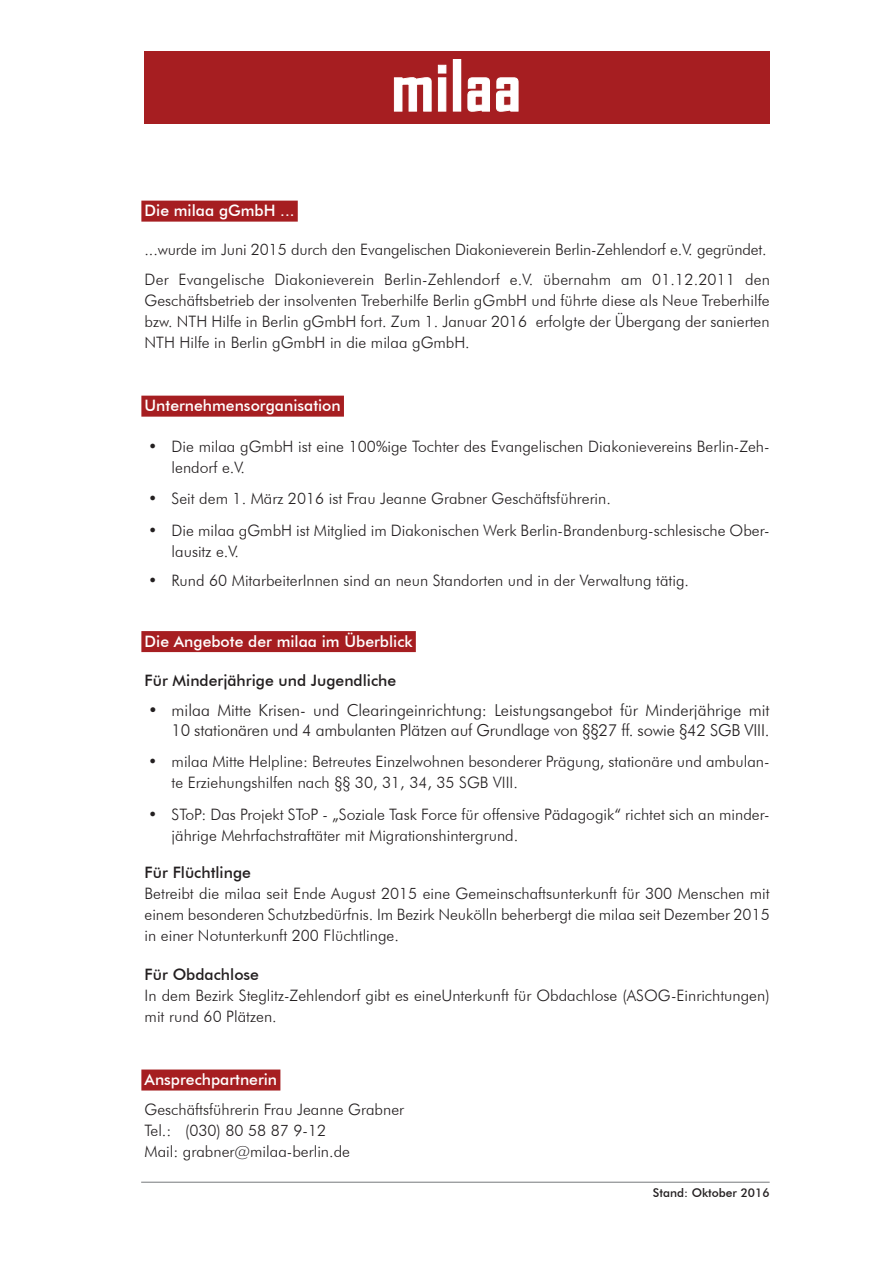
<style>
.page{position:relative;width:893px;height:1263px;background:#fff}
.page>*{position:absolute;margin:0;border:0;box-sizing:border-box;transform-origin:0 0}
.t1{font:700 67.5px "Agency FB";letter-spacing:.025em;color:#fff}
.t2{font:300 16.5px/19.8px "Futura BT";color:#231f20;text-align:right}
.t3{font:300 15.75px/21px "Futura BT";color:#231f20}
.t4{font:500 15.75px "Futura BT";color:#fff}
.t5{font:500 15.75px "Futura BT";color:#231f20}
.t6{font:500 12px "Futura BT";color:#231f20}
</style>
<div class="page">
<div style="left:145px;top:51px;width:625px;height:72px;background:#a61e21"></div>
<svg style="left:393px;top:64px;width:54px;height:48px"></svg>
<div style="left:453px;top:59px;width:8px;height:53px;border:1px solid #fff"></div>
<svg style="left:467px;top:77px;width:23px;height:35px"></svg>
<svg style="left:496px;top:77px;width:23px;height:35px"></svg>
<div style="left:141px;top:201px;width:157px;height:21px;background:#a61e21"></div>
<div style="left:141px;top:396px;width:203px;height:21px;background:#a61e21"></div>
<div style="left:141px;top:631px;width:275px;height:21px;background:#a61e21"></div>
<div style="left:141px;top:1069px;width:139px;height:21px;background:#a61e21"></div>
<hr style="left:141px;top:1182px;width:629px;height:1px;background:#76787b">
<h1 class="t1" style="left:392px;top:44px;width:131px">milaa</h1>
<p class="t4" style="left:145px;top:201px;width:151px">Die milaa gGmbH ...</p>
<p class="t3" style="left:145px;top:234px;width:627px;line-height:30px">...wurde im Juni 2015 durch den Evangelischen Diakonieverein Berlin-Zehlendorf e.V. gegründet.<br>Der Evangelische Diakonieverein Berlin-Zehlendorf e.V. übernahm am 01.12.2011 den</p>
<p class="t3" style="left:145px;top:290px;width:627px;text-align:justify">Geschäftsbetrieb der insolventen Treberhilfe Berlin gGmbH und führte diese als Neue Treberhilfe bzw. NTH Hilfe in Berlin gGmbH fort. Zum 1. Januar 2016 erfolgte der Übergang der sanierten NTH Hilfe in Berlin gGmbH in die milaa gGmbH.</p>
<p class="t4" style="left:145px;top:396px;width:198px">Unternehmensorganisation</p>
<p class="t3" style="left:172px;top:435px;width:600px;text-indent:-23px">• Die milaa gGmbH ist eine 100%ige Tochter des Evangelischen Diakonievereins Berlin-Zeh&shy;lendorf e.V.</p>
<p class="t3" style="left:148px;top:488px;width:464px">• Seit dem 1. März 2016 ist Frau Jeanne Grabner Geschäftsführerin.</p>
<p class="t3" style="left:172px;top:520px;width:600px;text-indent:-23px">• Die milaa gGmbH ist Mitglied im Diakonischen Werk Berlin-Brandenburg-schlesische Ober&shy;lausitz e.V.</p>
<p class="t3" style="left:148px;top:569px;width:542px">• Rund 60 MitarbeiterInnen sind an neun Standorten und in der Verwaltung tätig.</p>
<p class="t4" style="left:145px;top:631px;width:270px">Die Angebote der milaa im Überblick</p>
<p class="t5" style="left:145px;top:670px;width:253px">Für Minderjährige und Jugendliche</p>
<p class="t2" style="left:148px;top:700px;width:623px">• milaa Mitte Krisen- und Clearingeinrichtung: Leistungsangebot für Minderjährige mit<br>10 stationären und 4 ambulanten Plätzen auf Grundlage von §§27 ff. sowie §42 SGB VIII.</p>
<p class="t3" style="left:172px;top:751px;width:599px;text-indent:-23px">• milaa Mitte Helpline: Betreutes Einzelwohnen besonderer Prägung, stationäre und ambulan&shy;te Erziehungshilfen nach §§ 30, 31, 34, 35 SGB VIII.</p>
<p class="t3" style="left:172px;top:804px;width:600px;text-indent:-23px">• SToP: Das Projekt SToP - „Soziale Task Force für offensive Pädagogik“ richtet sich an minder&shy;jährige Mehrfachstraftäter mit Migrationshintergrund.</p>
<p class="t5" style="left:145px;top:863px;width:108px">Für Flüchtlinge</p>
<p class="t3" style="left:145px;top:883px;width:627px;text-align:justify">Betreibt die milaa seit Ende August 2015 eine Gemeinschaftsunterkunft für 300 Menschen mit einem besonderen Schutzbedürfnis. Im Bezirk Neukölln beherbergt die milaa seit Dezember 2015 in einer Notunterkunft 200 Flüchtlinge.</p>
<p class="t5" style="left:145px;top:965px;width:116px">Für Obdachlose</p>
<p class="t3" style="left:145px;top:985px;width:627px">In dem Bezirk Steglitz-Zehlendorf gibt es eineUnterkunft für Obdachlose (ASOG-Einrichtungen) mit rund 60 Plätzen.</p>
<p class="t4" style="left:145px;top:1070px;width:134px">Ansprechpartnerin</p>
<p class="t3" style="left:145px;top:1099px;width:261px">Geschäftsführerin Frau Jeanne Grabner<br>Tel.: (030) 80 58 87 9-12<br>Mail: grabner@milaa-berlin.de</p>
<p class="t6" style="left:653px;top:1185px;width:118px">Stand: Oktober 2016</p>
</div>
